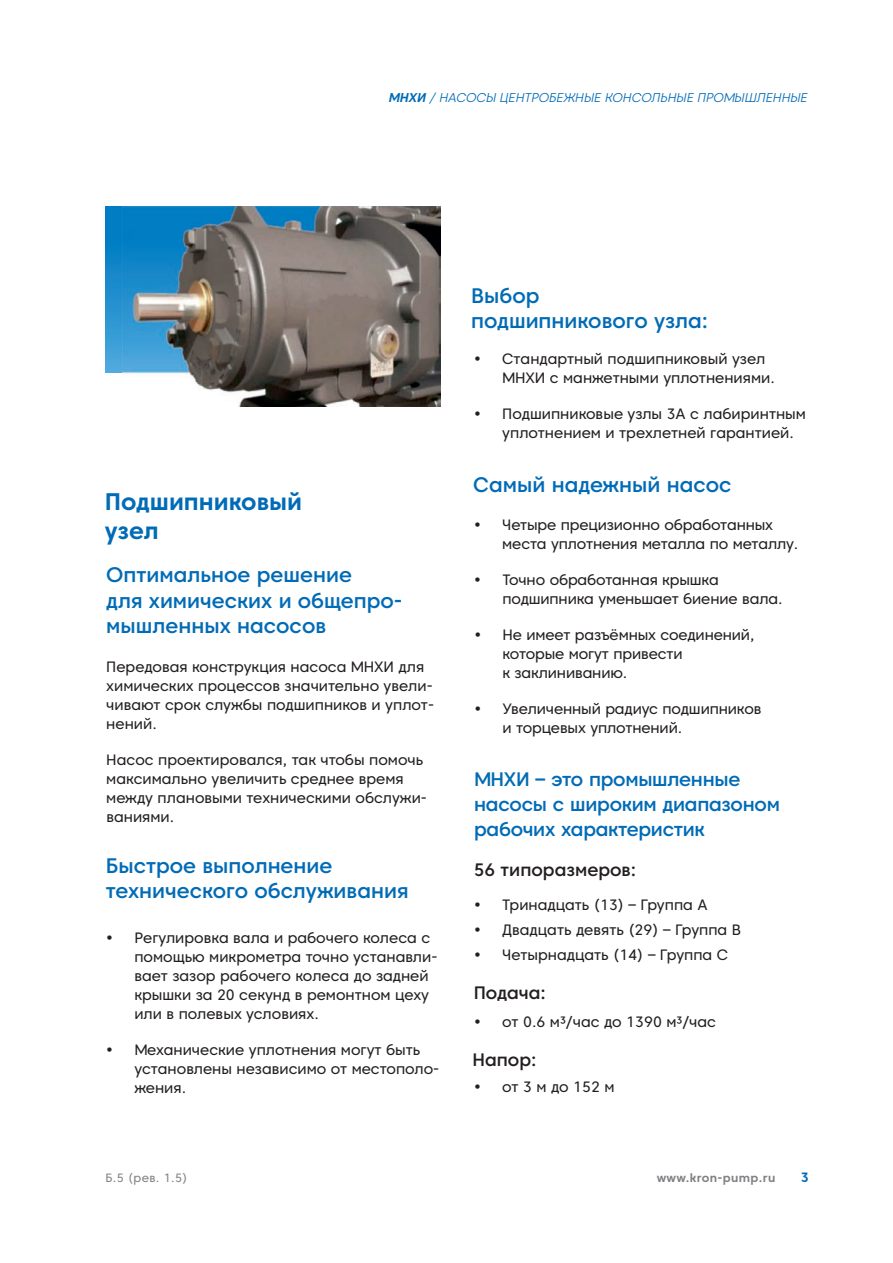
<style>
.page{position:relative;width:893px;height:1263px;background:#fff}
.page>*{position:absolute;margin:0;border:0;box-sizing:border-box;transform-origin:0 0}
.t1{font:700 24px/29px "Caros";color:#006bb6}
.t2{font:500 21px/25.3px "Caros";color:#006bb6}
.t3{font:500 19.5px/24.8px "Caros";letter-spacing:-.015em;color:#006bb6}
.t4{font:500 18px "Caros";color:#231f20}
.t5{font:15px/19px "Caros";color:#231f20}
.t6{font:700 13.5px "Caros";color:#006bb6}
.t7{font:italic 300 12.75px "Caros";color:#006bb6}
.t8{font:700 12px "Caros";letter-spacing:.03em;color:#808285}
.t9{font:12px "Caros";color:#808285}
.s1{font-weight:700}
</style>
<div class="page">
<div style="left:106px;top:206px;width:334px;height:166px;background:linear-gradient(to bottom,#0075be,#4ba6dd)"></div>
<img style="left:122px;top:206px;width:318px;height:201px">
<p class="t7" style="left:389px;top:93px;width:420px"><span class="s1">МНХИ</span> / НАСОСЫ ЦЕНТРОБЕЖНЫЕ КОНСОЛЬНЫЕ ПРОМЫШЛЕННЫЕ</p>
<h1 class="t1" style="left:105px;top:489px;width:199px">Подшипниковый узел</h1>
<h2 class="t2" style="left:106px;top:564px;width:298px">Оптимальное решение<br>для химических и общепро&shy;мышленных насосов</h2>
<p class="t5" style="left:106px;top:659px;width:329px">Передовая конструкция насоса МНХИ для химических процессов значительно увели&shy;чивают срок службы подшипников и уплот&shy;нений.</p>
<p class="t5" style="left:106px;top:752px;width:322px">Насос проектировался, так чтобы помочь максимально увеличить среднее время между плановыми техническими обслужи&shy;ваниями.</p>
<h2 class="t2" style="left:106px;top:855px;width:304px">Быстрое выполнение технического обслуживания</h2>
<p class="t5" style="left:134px;top:930px;width:304px">Регулировка вала и рабочего колеса с помощью микрометра точно устанавли&shy;вает зазор рабочего колеса до задней крышки за 20 секунд в ремонтном цеху или в полевых условиях.</p>
<p class="t5" style="left:134px;top:1042px;width:306px">Механические уплотнения могут быть установлены независимо от местополо&shy;жения.</p>
<h2 class="t2" style="left:471px;top:285px;width:238px">Выбор подшипникового узла:</h2>
<p class="t5" style="left:502px;top:350px;width:274px">Стандартный подшипниковый узел<br>МНХИ с манжетными уплотнениями.</p>
<p class="t5" style="left:502px;top:405px;width:305px">Подшипниковые узлы 3A с лабиринтным уплотнением и трехлетней гарантией.</p>
<h2 class="t2" style="left:473px;top:474px;width:260px">Самый надежный насос</h2>
<p class="t5" style="left:502px;top:516px;width:298px">Четыре прецизионно обработанных места уплотнения металла по металлу.</p>
<p class="t5" style="left:502px;top:572px;width:282px">Точно обработанная крышка подшипника уменьшает биение вала.</p>
<p class="t5" style="left:502px;top:627px;width:254px">Не имеет разъёмных соединений, которые могут привести<br>к заклиниванию.</p>
<p class="t5" style="left:503px;top:701px;width:260px">Увеличенный радиус подшипников и торцевых уплотнений.</p>
<h3 class="t3" style="left:474px;top:769px;width:307px">МНХИ – это промышленные насосы с широким диапазоном рабочих характеристик</h3>
<p class="t4" style="left:474px;top:863px;width:164px">56 типоразмеров:</p>
<p class="t5" style="left:502px;top:893px;width:240px;line-height:25.3px">Тринадцать (13) – Группа А<br>Двадцать девять (29) – Группа В<br>Четырнадцать (14) – Группа С</p>
<p class="t4" style="left:474px;top:986px;width:74px">Подача:</p>
<p class="t5" style="left:502px;top:1014px;width:215px">от 0.6 м³/час до 1390 м³/час</p>
<p class="t4" style="left:472px;top:1053px;width:66px">Напор:</p>
<p class="t5" style="left:502px;top:1079px;width:114px">от 3 м до 152 м</p>
<p class="t9" style="left:105px;top:1173px;width:84px">Б.5 (рев. 1.5)</p>
<p class="t8" style="left:657px;top:1173px;width:120px">www.kron-pump.ru</p>
<p class="t6" style="left:801px;top:1172px;width:10px">3</p>
</div>
